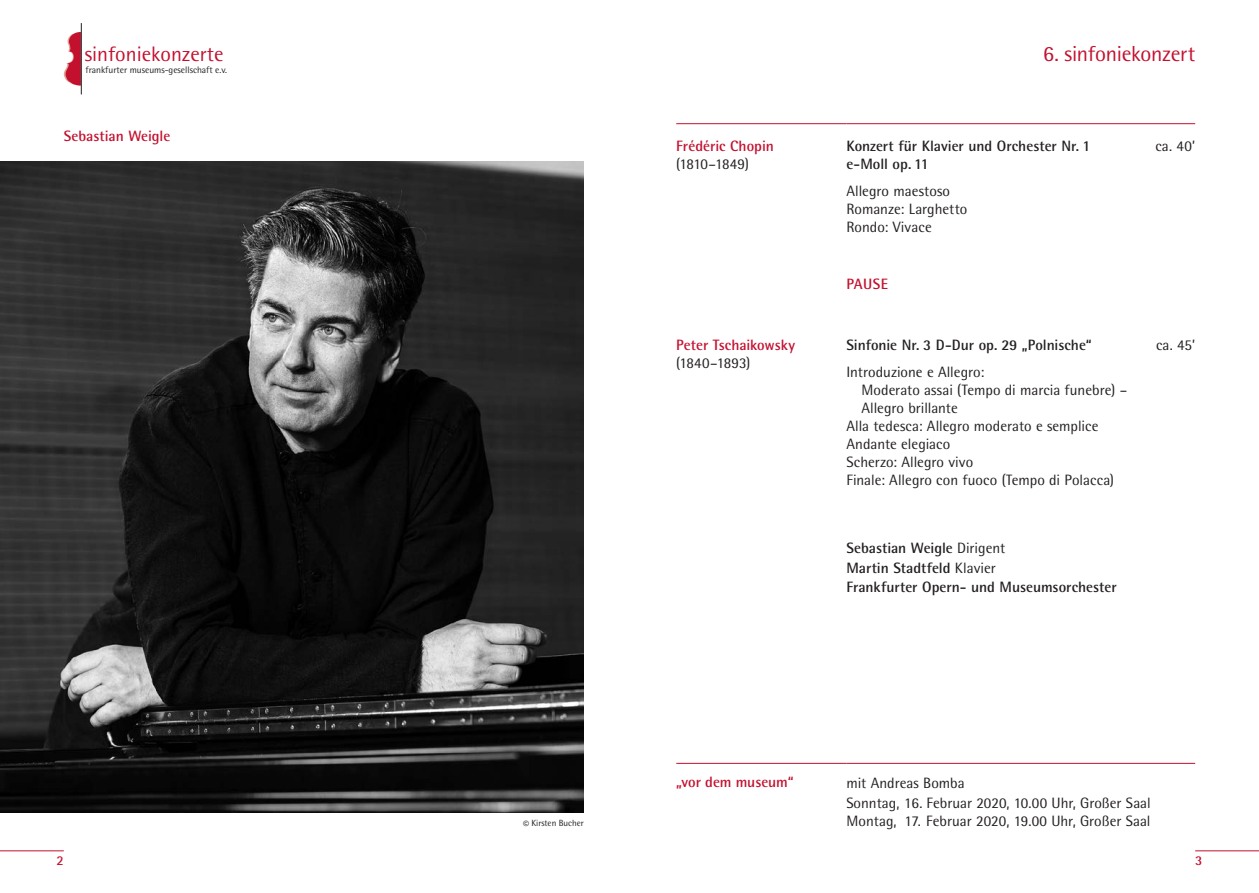
<style>
.page{position:relative;width:1259px;height:893px;background:#fff}
.page>*{position:absolute;margin:0;border:0;box-sizing:border-box;transform-origin:0 0}
.t1{font:21.75px "Rotis Semi Sans";letter-spacing:-.015em;color:#c3102f}
.t2{font:21px "Rotis Semi Sans";color:#c3102f}
.t3{font:15px/18px "Rotis Semi Sans";color:#231f20}
.t4{font:700 15px/19.5px "Rotis Semi Sans";color:#231f20}
.t5{font:700 15px "Rotis Semi Sans";color:#c3102f}
.t6{font:15px "Rotis Semi Sans";letter-spacing:-.03em;color:#231f20}
.t7{font:700 13.5px "Rotis Sans Serif";color:#c3102f}
.t8{font:700 13.5px "Rotis Semi Sans";color:#c3102f}
.t9{font:9.45px "Rotis Semi Sans";color:#231f20}
.t10{font:9px "Rotis Semi Sans";color:#231f20}
.s1{font-size:12px}
.s2{font-weight:400}
</style>
<div class="page">
<hr style="left:0;top:850px;width:64px;height:1px;background:#c3102f">
<svg style="left:64px;top:32px;width:17px;height:54px"></svg>
<hr style="left:81px;top:23px;width:1px;height:71px;background:#231f20">
<hr style="left:1195px;top:850px;width:64px;height:1px;background:#c3102f">
<hr style="left:676px;top:763px;width:170px;height:1px;background:#c3102f">
<hr style="left:846px;top:763px;width:349px;height:1px;background:#c3102f">
<hr style="left:676px;top:123px;width:170px;height:1px;background:#c3102f">
<hr style="left:846px;top:123px;width:349px;height:1px;background:#c3102f">
<img style="left:0;top:162px;width:584px;height:651px">
<h2 class="t2" style="left:85px;top:42px;width:140px">sinfoniekonzerte</h2>
<p class="t9" style="left:86px;top:65px;width:143px">frankfurter museums-gesellschaft e.v.</p>
<p class="t5" style="left:64px;top:127px;width:108px">Sebastian Weigle</p>
<p class="t7" style="left:57px;top:852px;width:9px">2</p>
<p class="t10" style="left:523px;top:818px;width:62px"><span class="s1">©</span> Kirsten Bucher</p>
<p class="t5" style="left:676px;top:137px;width:99px">Frédéric Chopin</p>
<p class="t6" style="left:676px;top:155px;width:74px">(1810–1849)</p>
<p class="t5" style="left:676px;top:336px;width:120px">Peter Tschaikowsky</p>
<p class="t3" style="left:676px;top:354px;width:76px">(1840–1893)</p>
<h1 class="t1" style="left:1043px;top:41px;width:153px">6. sinfoniekonzert</h1>
<p class="t4" style="left:846px;top:136px;width:246px">Konzert für Klavier und Orchester Nr. 1</p>
<p class="t3" style="left:1155px;top:137px;width:41px">ca. 40’</p>
<p class="t4" style="left:846px;top:154px;width:84px">e-Moll op. 11</p>
<p class="t3" style="left:846px;top:181px;width:123px">Allegro maestoso<br>Romanze: Larghetto<br>Rondo: Vivace</p>
<p class="t5" style="left:846px;top:274px;width:43px">PAUSE</p>
<p class="t4" style="left:846px;top:335px;width:247px">Sinfonie Nr. 3 D-Dur op. 29 „Polnische“</p>
<p class="t3" style="left:1156px;top:336px;width:41px">ca. 45’</p>
<p class="t3" style="left:846px;top:362px;width:139px">Introduzione e Allegro:</p>
<p class="t3" style="left:861px;top:380px;width:267px">Moderato assai (Tempo di marcia funebre) –</p>
<p class="t3" style="left:861px;top:398px;width:98px">Allegro brillante</p>
<p class="t3" style="left:846px;top:416px;width:253px">Alla tedesca: Allegro moderato e semplice</p>
<p class="t3" style="left:846px;top:434px;width:105px">Andante elegiaco</p>
<p class="t3" style="left:846px;top:452px;width:128px">Scherzo: Allegro vivo</p>
<p class="t3" style="left:846px;top:470px;width:269px">Finale: Allegro con fuoco (Tempo di Polacca)</p>
<p class="t4" style="left:846px;top:538px;width:272px">Sebastian Weigle <span class="s2">Dirigent<br></span>Martin Stadtfeld <span class="s2">Klavier<br></span>Frankfurter Opern- und Museumsorchester</p>
<p class="t5" style="left:676px;top:773px;width:119px">„vor dem museum“</p>
<p class="t3" style="left:846px;top:772px;width:306px;line-height:20px">mit Andreas Bomba<br>Sonntag, 16. Februar 2020, 10.00 Uhr, Großer Saal</p>
<p class="t3" style="left:846px;top:811px;width:306px">Montag, 17. Februar 2020, 19.00 Uhr, Großer Saal</p>
<p class="t8" style="left:1195px;top:852px;width:9px">3</p>
</div>
